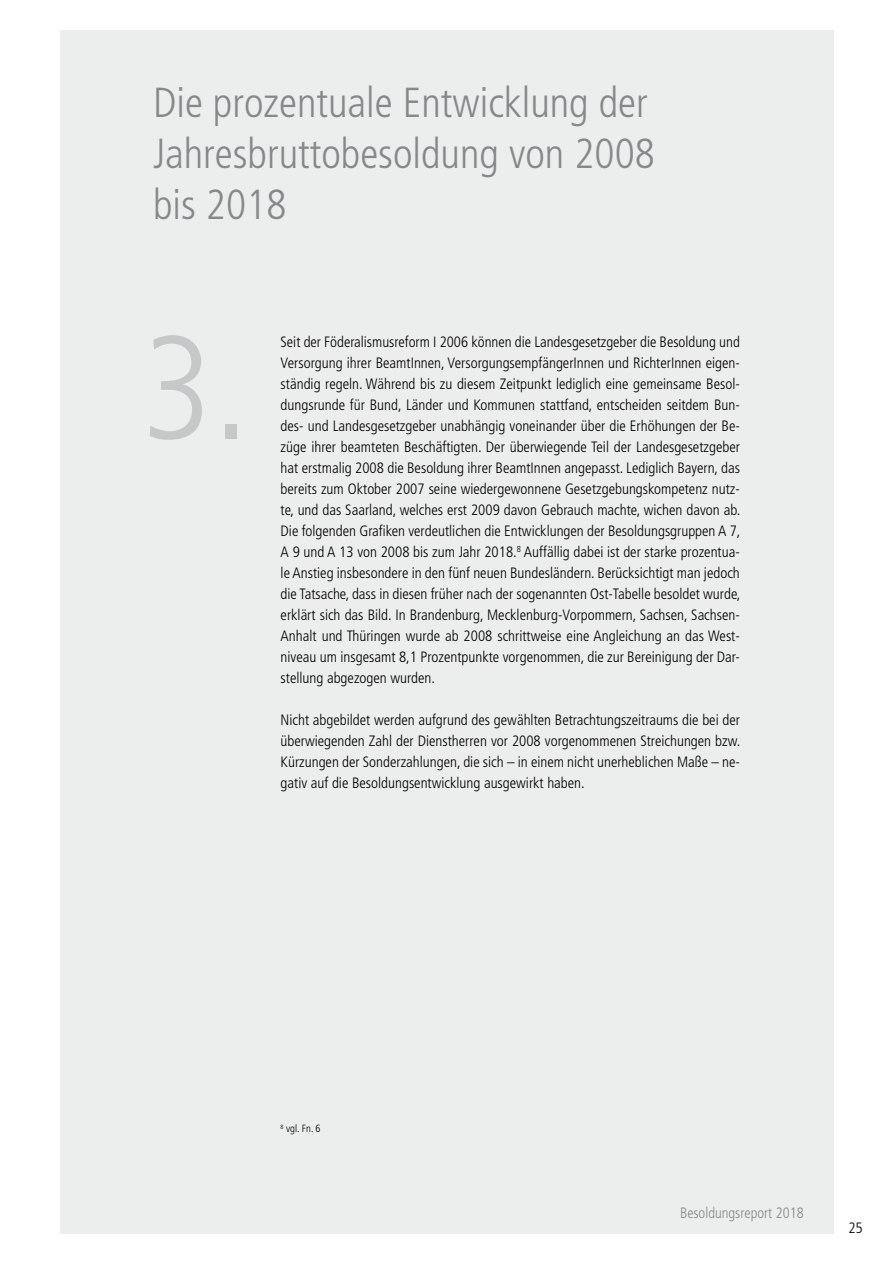
<style>
.page{position:relative;width:893px;height:1263px;background:#fff}
.page>*{position:absolute;margin:0;border:0;box-sizing:border-box;transform-origin:0 0}
.t1{font:300 condensed 147px "Frutiger";color:#c6c7c8}
.t2{font:300 condensed 42px/51px "Frutiger";color:#87888a}
.t3{font:300 condensed 15px/21px "Frutiger";color:#000}
.t4{font:300 condensed 15px "Frutiger";color:#87888a}
.t5{font:300 condensed 10.5px "Frutiger";color:#000}
</style>
<div class="page">
<div style="left:60px;top:30px;width:773px;height:1203px;background:#eceded"></div>
<h2 class="t2" style="left:153px;top:77px;width:503px">Die prozentuale Entwicklung der<br>Jahresbruttobesoldung von 2008 bis 2018</h2>
<h1 class="t1" style="left:142px;top:305px;width:107px">3.</h1>
<p class="t3" style="left:281px;top:332px;width:461px">Seit der Föderalismusreform I 2006 können die Landesgesetzgeber die Besoldung und Versorgung ihrer BeamtInnen, VersorgungsempfängerInnen und RichterInnen eigen&shy;ständig regeln. Während bis zu diesem Zeitpunkt lediglich eine gemeinsame Besol&shy;dungsrunde für Bund, Länder und Kommunen stattfand, entscheiden seitdem Bun&shy;des- und Landesgesetzgeber unabhängig voneinander über die Erhöhungen der Be&shy;züge ihrer beamteten Beschäftigten. Der überwiegende Teil der Landesgesetzgeber hat erstmalig 2008 die Besoldung ihrer BeamtInnen angepasst. Lediglich Bayern, das bereits zum Oktober 2007 seine wiedergewonnene Gesetzgebungskompetenz nutz&shy;te, und das Saarland, welches erst 2009 davon Gebrauch machte, wichen davon ab.<br>Die folgenden Grafiken verdeutlichen die Entwicklungen der Besoldungsgruppen A 7, A 9 und A 13 von 2008 bis zum Jahr 2018.<sup>8</sup> Auffällig dabei ist der starke prozentua&shy;le Anstieg insbesondere in den fünf neuen Bundesländern. Berücksichtigt man jedoch die Tatsache, dass in diesen früher nach der sogenannten Ost-Tabelle besoldet wurde, erklärt sich das Bild. In Brandenburg, Mecklenburg-Vorpommern, Sachsen, Sachsen-Anhalt und Thüringen wurde ab 2008 schrittweise eine Angleichung an das West&shy;niveau um insgesamt 8,1 Prozentpunkte vorgenommen, die zur Bereinigung der Dar&shy;stellung abgezogen wurden.</p>
<p class="t3" style="left:281px;top:710px;width:461px;text-align:justify">Nicht abgebildet werden aufgrund des gewählten Betrachtungszeitraums die bei der überwiegenden Zahl der Dienstherren vor 2008 vorgenommenen Streichungen bzw.<br>Kürzungen der Sonderzahlungen, die sich – in einem nicht unerheblichen Maße – ne&shy;gativ auf die Besoldungsentwicklung ausgewirkt haben.</p>
<p class="t5" style="left:281px;top:1122px;width:42px"><sup>8</sup> vgl. Fn. 6</p>
<p class="t4" style="left:680px;top:1204px;width:125px">Besoldungsreport 2018</p>
<p class="t3" style="left:848px;top:1218px;width:16px">25</p>
</div>
